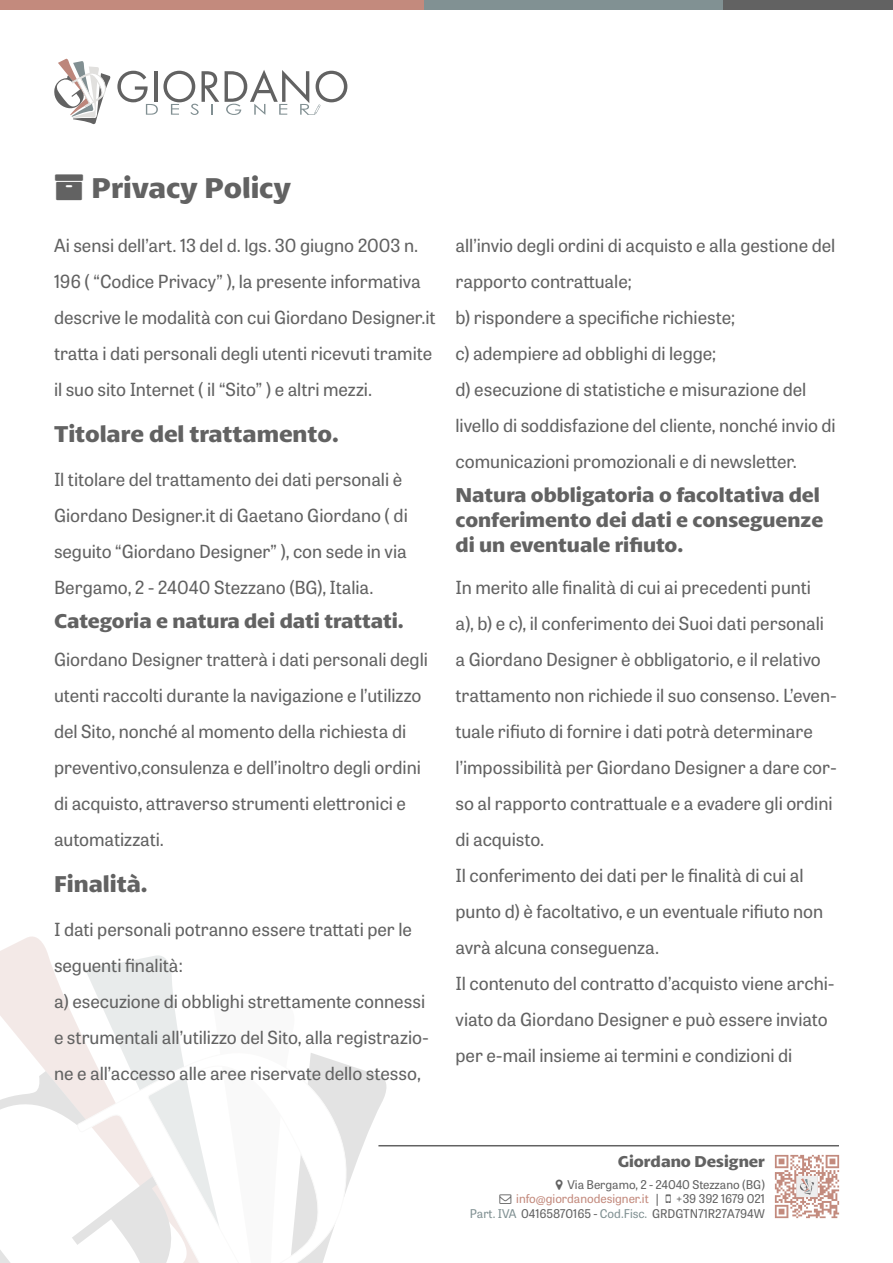
<style>
.page{position:relative;width:893px;height:1263px;background:#fff}
.page>*{position:absolute;margin:0;border:0;box-sizing:border-box;transform-origin:0 0}
.t1{font:700 30px "Petala Pro";letter-spacing:-.005em;color:#626262}
.t2{font:700 24px "Petala Pro";color:#626262}
.t3{font:700 21px/25.2px "Petala Pro";color:#626262}
.t4{font:18px/36px "Tablet Gothic";color:#626262}
.t5{font:700 16.5px "Petala Pro";color:#626262}
.t6{font:12px "Tablet Gothic";color:#626262}
.t7{font:12px "Tablet Gothic";color:#c38a7d}
.s1{color:#626262}
.s2{color:#819193}
</style>
<div class="page">
<svg style="left:0;top:936px;width:394px;height:327px"></svg>
<svg style="left:76px;top:1050px;width:271px;height:213px"></svg>
<hr style="left:378px;top:1145px;width:461px;height:1px;background:#626262">
<svg style="left:54px;top:58px;width:57px;height:66px"></svg>
<svg style="left:117px;top:71px;width:102px;height:44px"></svg>
<svg style="left:225px;top:70px;width:122px;height:45px"></svg>
<div style="left:701px;top:0;width:192px;height:10px;background:#626262"></div>
<div style="left:417px;top:0;width:306px;height:10px;background:#819193"></div>
<div style="left:0;top:0;width:423px;height:10px;background:#c38a7d"></div>
<img style="left:775px;top:1154px;width:64px;height:64px">
<h1 class="t1" style="left:91px;top:171px;width:201px">Privacy Policy</h1>
<p class="t4" style="left:54px;top:227px;width:383px">Ai sensi dell’art. 13 del d. lgs. 30 giugno 2003 n.<br>196 ( “Codice Privacy” ), la presente informativa descrive le modalità con cui Giordano Designer.it tratta i dati personali degli utenti ricevuti tramite il suo sito Internet ( il “Sito” ) e altri mezzi.</p>
<h2 class="t2" style="left:54px;top:420px;width:286px">Titolare del trattamento.</h2>
<p class="t4" style="left:54px;top:461px;width:355px">Il titolare del trattamento dei dati personali è Giordano Designer.it di Gaetano Giordano ( di seguito “Giordano Designer” ), con sede in via Bergamo, 2 - 24040 Stezzano (BG), Italia.</p>
<h3 class="t3" style="left:54px;top:608px;width:351px">Categoria e natura dei dati trattati.</h3>
<p class="t4" style="left:54px;top:641px;width:375px">Giordano Designer tratterà i dati personali degli utenti raccolti durante la navigazione e l’utilizzo del Sito, nonché al momento della richiesta di preventivo,consulenza e dell’inoltro degli ordini di acquisto, attraverso strumenti elettronici e automatizzati.</p>
<h2 class="t2" style="left:54px;top:870px;width:95px">Finalità.</h2>
<p class="t4" style="left:54px;top:911px;width:359px">I dati personali potranno essere trattati per le seguenti finalità:</p>
<p class="t4" style="left:54px;top:983px;width:376px">a) esecuzione di obblighi strettamente connessi e strumentali all’utilizzo del Sito, alla registrazio&shy;ne e all’accesso alle aree riservate dello stesso,</p>
<p class="t4" style="left:455px;top:227px;width:381px">all’invio degli ordini di acquisto e alla gestione del rapporto contrattuale;</p>
<p class="t4" style="left:455px;top:299px;width:281px">b) rispondere a specifiche richieste;</p>
<p class="t4" style="left:455px;top:335px;width:262px">c) adempiere ad obblighi di legge;</p>
<p class="t4" style="left:455px;top:371px;width:382px">d) esecuzione di statistiche e misurazione del livello di soddisfazione del cliente, nonché invio di comunicazioni promozionali e di newsletter.</p>
<h3 class="t3" style="left:455px;top:482px;width:369px">Natura obbligatoria o facoltativa del conferimento dei dati e conseguenze di un eventuale rifiuto.</h3>
<p class="t4" style="left:455px;top:569px;width:383px">In merito alle finalità di cui ai precedenti punti<br>a), b) e c), il conferimento dei Suoi dati personali a Giordano Designer è obbligatorio, e il relativo trattamento non richiede il suo consenso. L’even&shy;tuale rifiuto di fornire i dati potrà determinare l’impossibilità per Giordano Designer a dare cor&shy;so al rapporto contrattuale e a evadere gli ordini di acquisto.</p>
<p class="t4" style="left:455px;top:857px;width:369px">Il conferimento dei dati per le finalità di cui al punto d) è facoltativo, e un eventuale rifiuto non avrà alcuna conseguenza.</p>
<p class="t4" style="left:455px;top:965px;width:380px">Il contenuto del contratto d’acquisto viene archi&shy;viato da Giordano Designer e può essere inviato per e-mail insieme ai termini e condizioni di</p>
<p class="t5" style="left:618px;top:1152px;width:149px">Giordano Designer</p>
<p class="t6" style="left:567px;top:1176px;width:199px">Via Bergamo, 2 - 24040 Stezzano (BG)</p>
<p class="t7" style="left:516px;top:1190px;width:144px">info@giordanodesigner.it <span class="s1">|</span></p>
<p class="t6" style="left:676px;top:1190px;width:91px">+39 392 1679 021</p>
<p class="t6" style="left:470px;top:1205px;width:297px"><span class="s2">Part. IVA</span> 04165870165 - <span class="s2">Cod.Fisc.</span> GRDGTN71R27A794W</p>
</div>
